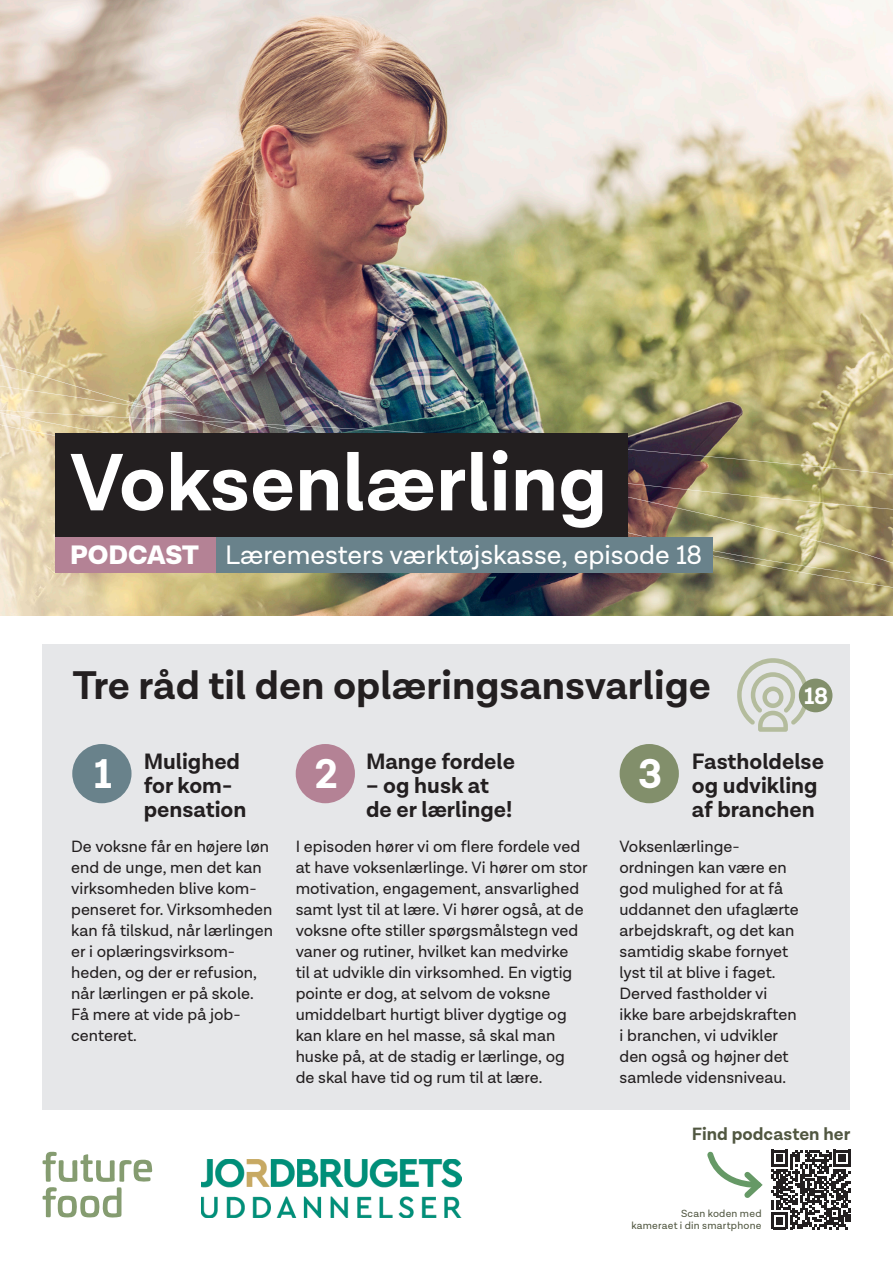
<style>
.page{position:relative;width:893px;height:1263px;background:#fff}
.page>*{position:absolute;margin:0;border:0;box-sizing:border-box;transform-origin:0 0}
.t1{font:700 82.2px "Lota Grotesque";color:#fff}
.t2{font:700 42px "Lota Grotesque";color:#fff}
.t3{font:700 40.5px "Lota Grotesque";color:#231f20}
.t4{font:27px "Lota Grotesque";color:#fff}
.t5{font:900 27px "Lota Grotesque";letter-spacing:-.005em;color:#fff}
.t6{font:700 23.85px "Lota Grotesque";color:#fff}
.t7{font:700 22.5px/24px "Lota Grotesque";color:#231f20}
.t8{font:700 18px "Lota Grotesque";color:#515741}
.t9{font:16.5px/21px "Lota Grotesque";color:#231f20}
.t10{font:10.5px "Lota Grotesque";letter-spacing:.02em;color:#515741}
</style>
<div class="page">
<img style="left:0;top:0;width:893px;height:308px">
<img style="left:0;top:308px;width:893px;height:307px">
<svg style="left:850px;top:409px;width:43px;height:108px;background:#b7a875"></svg>
<img style="left:0;top:333px;width:850px;height:240px">
<div style="left:43px;top:644px;width:807px;height:466px;background:#e6e7e9"></div>
<svg style="left:43px;top:1152px;width:109px;height:65px"></svg>
<img style="left:201px;top:1159px;width:260px;height:58px">
<div style="left:799px;top:679px;width:33px;height:33px;background:#828f6b;border-radius:50%"></div>
<svg style="left:737px;top:658px;width:72px;height:74px"></svg>
<svg style="left:707px;top:1149px;width:143px;height:80px"></svg>
<div style="left:56px;top:434px;width:572px;height:103px;background:#231f20"></div>
<div style="left:215px;top:537px;width:498px;height:35px;background:#69828b"></div>
<div style="left:56px;top:537px;width:160px;height:35px;background:#b48295"></div>
<div style="left:72px;top:744px;width:60px;height:59px;background:#69828b;border-radius:50%"></div>
<div style="left:296px;top:744px;width:59px;height:59px;background:#b48295;border-radius:50%"></div>
<div style="left:620px;top:744px;width:59px;height:59px;background:#828f6b;border-radius:50%"></div>
<p class="t1" style="left:70px;top:435px;width:538px">Voksenlærling</p>
<p class="t5" style="left:70px;top:539px;width:130px">PODCAST</p>
<p class="t4" style="left:225px;top:540px;width:478px">Læremesters værktøjskasse, episode 18</p>
<p class="t3" style="left:73px;top:662px;width:640px">Tre råd til den oplæringsansvarlige</p>
<p class="t6" style="left:804px;top:682px;width:26px">18</p>
<p class="t2" style="left:94px;top:750px;width:20px">1</p>
<p class="t7" style="left:144px;top:750px;width:98px">Mulighed for kom-</p>
<p class="t7" style="left:144px;top:798px;width:104px">pensation</p>
<p class="t9" style="left:71px;top:837px;width:203px">De voksne får en højere løn end de unge, men det kan virksomheden blive kom&shy;penseret for. Virksomheden kan få tilskud, når lærlingen er i oplæringsvirksom&shy;heden, og der er refusion, når lærlingen er på skole.</p>
<p class="t9" style="left:71px;top:1005px;width:171px">Få mere at vide på job-</p>
<p class="t9" style="left:71px;top:1026px;width:67px">centeret.</p>
<p class="t2" style="left:315px;top:750px;width:25px">2</p>
<p class="t7" style="left:366px;top:750px;width:151px">Mange fordele</p>
<p class="t7" style="left:366px;top:774px;width:148px">– og husk at de er lærlinge!</p>
<p class="t9" style="left:296px;top:837px;width:293px">I episoden hører vi om flere fordele ved at have voksenlærlinge. Vi hører om stor motivation, engagement, ansvarlighed samt lyst til at lære. Vi hører også, at de voksne ofte stiller spørgsmålstegn ved vaner og rutiner, hvilket kan medvirke<br>til at udvikle din virksomhed. En vigtig pointe er dog, at selvom de voksne umiddelbart hurtigt bliver dygtige og kan klare en hel masse, så skal man huske på, at de stadig er lærlinge, og de skal have tid og rum til at lære.</p>
<p class="t2" style="left:638px;top:750px;width:26px">3</p>
<p class="t7" style="left:692px;top:750px;width:134px">Fastholdelse og udvikling af branchen</p>
<p class="t9" style="left:619px;top:837px;width:181px">Voksenlærlinge&shy;ordningen kan være en god mulighed for at få uddannet den ufaglærte arbejdskraft, og det kan samtidig skabe fornyet lyst til at blive i faget.<br>Derved fastholder vi ikke bare arbejdskraften i branchen, vi udvikler den også og højner det samlede vidensniveau.</p>
<p class="t8" style="left:692px;top:1123px;width:160px">Find podcasten her</p>
<p class="t10" style="left:681px;top:1207px;width:82px">Scan koden med</p>
<p class="t10" style="left:631px;top:1219px;width:132px">kameraet i din smartphone</p>
</div>
